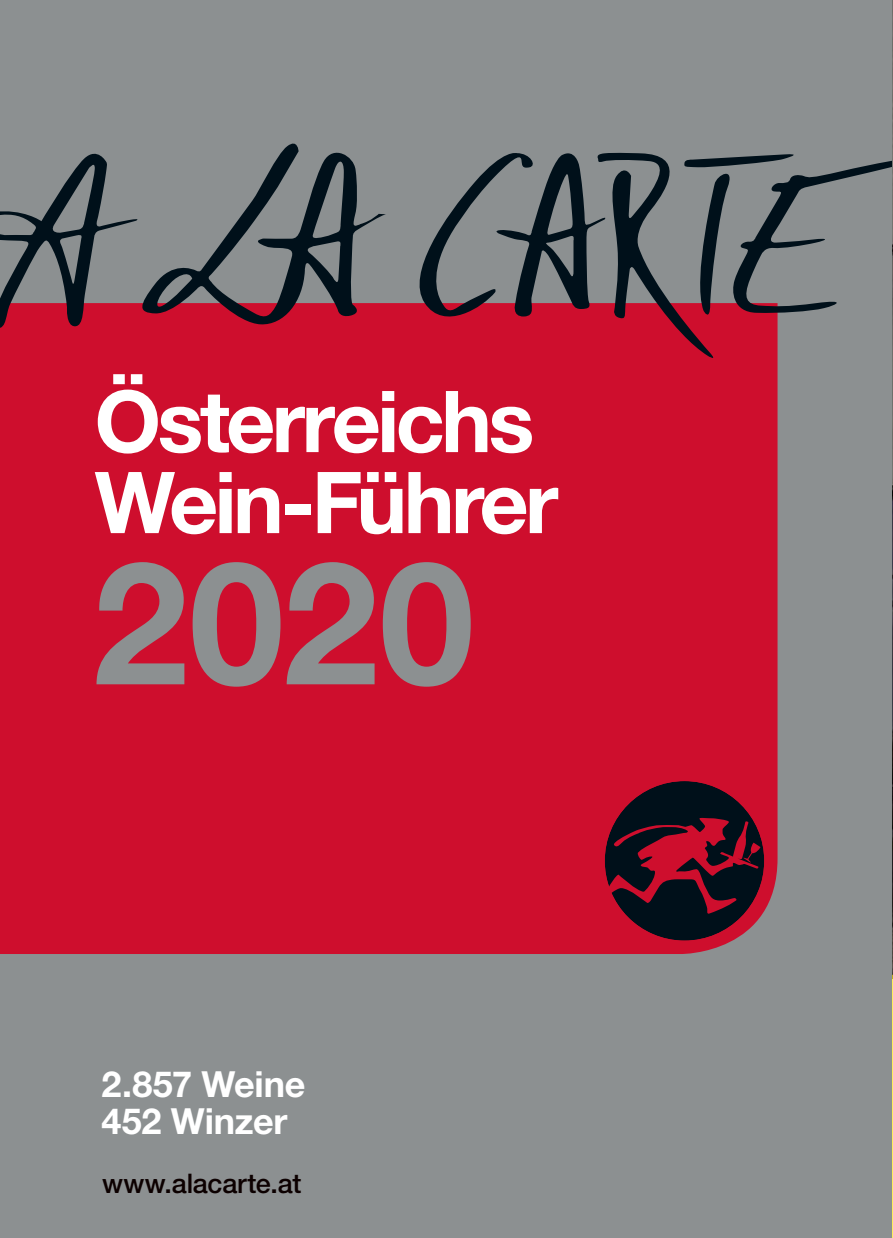
<style>
.page{position:relative;width:893px;height:1238px;background:#fff}
.page>*{position:absolute;margin:0;border:0;box-sizing:border-box;transform-origin:0 0}
.t1{font:700 171px "Helvetica Neue LT Std";color:#8c9091}
.t2{font:700 85.5px/81px "Helvetica Neue LT Std";letter-spacing:-.04em;color:#fff}
.t3{font:700 36px/36px "Helvetica Neue LT Std";letter-spacing:-.005em;color:#fff}
.t4{font:500 27px "Helvetica Neue LT Std";letter-spacing:-.005em;color:#0c0000}
</style>
<div class="page">
<div style="left:0;top:0;width:892px;height:1237px;background:#8c9091"></div>
<div style="left:0;top:303px;width:777px;height:650px;background:#ce0e2d"></div>
<svg style="left:605px;top:781px;width:159px;height:159px;background:#521022"></svg>
<svg style="left:0;top:153px;width:143px;height:175px"></svg>
<svg style="left:138px;top:143px;width:248px;height:182px"></svg>
<svg style="left:405px;top:152px;width:487px;height:210px"></svg>
<img style="left:892px;top:3px;width:1px;height:734px">
<svg style="left:892px;top:737px;width:1px;height:501px"></svg>
<p class="t2" style="left:95px;top:379px;width:465px">Österreichs<br>Wein-Führer</p>
<h1 class="t1" style="left:93px;top:517px;width:383px">2020</h1>
<p class="t3" style="left:101px;top:1065px;width:206px">2.857 Weine<br>452 Winzer</p>
<p class="t4" style="left:102px;top:1166px;width:201px">www.alacarte.at</p>
</div>
